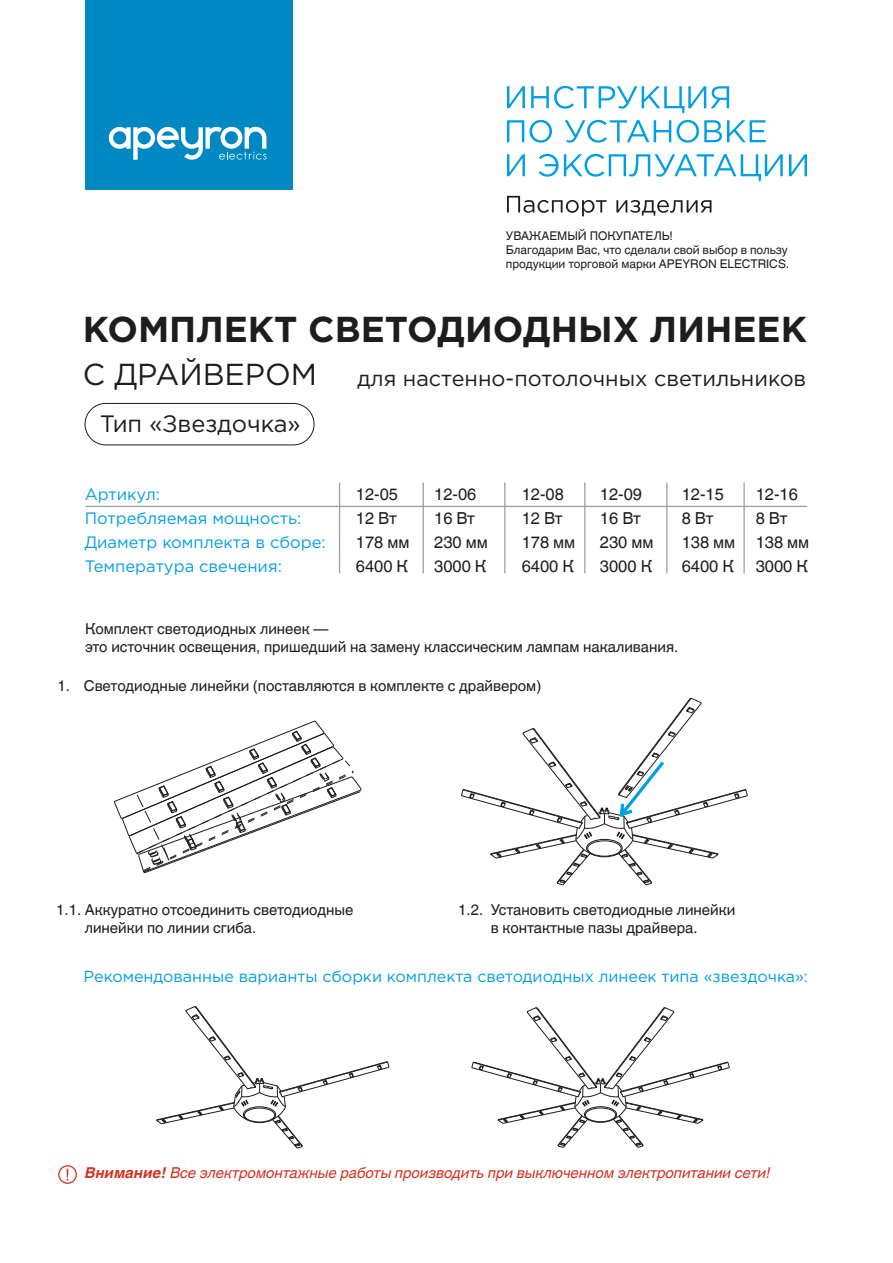
<style>
.page{position:relative;width:893px;height:1263px;background:#fff}
.page>*{position:absolute;margin:0;border:0;box-sizing:border-box;transform-origin:0 0}
.t1{font:700 36px "Gotham Pro";color:#1d1d1b}
.t2{font:30.3px "Gotham Pro";color:#1d1d1b}
.t3{font:23.7px "Gotham Pro";color:#1d1d1b}
.t4{font:21.6px "Gotham Pro";color:#1d1d1b}
.t5{font:16.5px/24px "Helvetica World";color:#1d1d1b}
.t6{font:16.5px/24px "Gotham Pro";color:#009fe3}
.t7{font:15.9px "Gotham Pro";color:#009fe3}
.t8{font:15px/18px "Helvetica World";color:#1d1d1b}
.t9{font:italic 15px "Helvetica World";color:#d4311f}
.t10{font:12px/14.4px "Helvetica World";color:#1d1d1b}
.s1{font-weight:700}
</style>
<div class="page">
<svg style="left:507px;top:86px;width:18px;height:22px"></svg>
<svg style="left:531px;top:86px;width:198px;height:27px"></svg>
<svg style="left:507px;top:120px;width:17px;height:22px"></svg>
<svg style="left:530px;top:120px;width:22px;height:23px"></svg>
<svg style="left:565px;top:120px;width:106px;height:23px"></svg>
<svg style="left:677px;top:120px;width:89px;height:23px"></svg>
<svg style="left:507px;top:154px;width:18px;height:22px"></svg>
<svg style="left:539px;top:154px;width:244px;height:27px"></svg>
<svg style="left:789px;top:154px;width:18px;height:22px"></svg>
<svg style="left:507px;top:196px;width:100px;height:20px"></svg>
<svg style="left:616px;top:200px;width:95px;height:16px"></svg>
<div style="left:85px;top:0;width:207px;height:190px;background:#0088c2"></div>
<svg style="left:109px;top:127px;width:157px;height:33px"></svg>
<svg style="left:461px;top:698px;width:287px;height:188px"></svg>
<svg style="left:156px;top:1006px;width:234px;height:143px"></svg>
<svg style="left:471px;top:1007px;width:259px;height:141px"></svg>
<div style="left:584px;top:1106px;width:33px;height:17px;border:1px solid #1d1d1b;border-radius:50%"></div>
<div style="left:585px;top:1107px;width:31px;height:15px;border:1px solid #1d1d1b;border-radius:50%"></div>
<div style="left:58px;top:1165px;width:19px;height:19px;border:1px solid #d4311f;border-radius:50%"></div>
<svg style="left:114px;top:720px;width:248px;height:154px"></svg>
<div style="left:85px;top:403px;width:229px;height:42px;border:1px solid #1d1d1b;border-radius:21px"></div>
<hr style="left:86px;top:506px;width:721px;height:1px;background:#9d9d9c">
<hr style="left:743px;top:482px;width:2px;height:91px;background:#9d9d9c">
<hr style="left:666px;top:482px;width:1px;height:91px;background:#9d9d9c">
<hr style="left:584px;top:482px;width:1px;height:91px;background:#9d9d9c">
<hr style="left:504px;top:482px;width:1px;height:91px;background:#9d9d9c">
<hr style="left:423px;top:482px;width:1px;height:91px;background:#9d9d9c">
<hr style="left:339px;top:482px;width:1px;height:91px;background:#9d9d9c">
<p class="t10" style="left:506px;top:228px;width:285px">УВАЖАЕМЫЙ ПОКУПАТЕЛЬ!<br>Благодарим Вас, что сделали свой выбор в пользу продукции торговой марки APEYRON ELECTRICS.</p>
<h1 class="t1" style="left:83px;top:308px;width:725px">КОМПЛЕКТ СВЕТОДИОДНЫХ ЛИНЕЕК</h1>
<h2 class="t2" style="left:83px;top:358px;width:236px">С ДРАЙВЕРОМ</h2>
<h3 class="t3" style="left:100px;top:410px;width:202px">Тип «Звездочка»</h3>
<h3 class="t4" style="left:358px;top:366px;width:450px">для настенно-потолочных светильников</h3>
<p class="t6" style="left:85px;top:482px;width:242px">Артикул:<br>Потребляемая мощность:<br>Диаметр комплекта в сборе:<br>Температура свечения:</p>
<p class="t5" style="left:356px;top:482px;width:55px">12-05<br>12 Вт<br>178 мм<br>6400 К</p>
<p class="t5" style="left:434px;top:482px;width:55px">12-06<br>16 Вт<br>230 мм<br>3000 К</p>
<p class="t5" style="left:522px;top:482px;width:55px">12-08<br>12 Вт<br>178 мм<br>6400 К</p>
<p class="t5" style="left:600px;top:482px;width:55px">12-09<br>16 Вт<br>230 мм<br>3000 К</p>
<p class="t5" style="left:682px;top:482px;width:55px">12-15<br>8 Вт<br>138 мм<br>6400 К</p>
<p class="t5" style="left:756px;top:482px;width:55px">12-16<br>8 Вт<br>138 мм<br>3000 К</p>
<p class="t8" style="left:85px;top:619px;width:595px">Комплект светодиодных линеек —<br>это источник освещения, пришедший на замену классическим лампам накаливания.</p>
<p class="t8" style="left:58px;top:677px;width:485px">1. Светодиодные линейки (поставляются в комплекте с драйвером)</p>
<p class="t8" style="left:85px;top:900px;width:270px;text-indent:-28px">1.1. Аккуратно отсоединить светодиодные линейки по линии сгиба.</p>
<p class="t8" style="left:458px;top:900px;width:279px;text-align:center">1.2. Установить светодиодные линейки в контактные пазы драйвера.</p>
<p class="t7" style="left:84px;top:968px;width:726px">Рекомендованные варианты сборки комплекта светодиодных линеек типа «звездочка»:</p>
<p class="t9" style="left:85px;top:1164px;width:687px"><span class="s1">Внимание!</span> Все электромонтажные работы производить при выключенном электропитании сети!</p>
</div>
